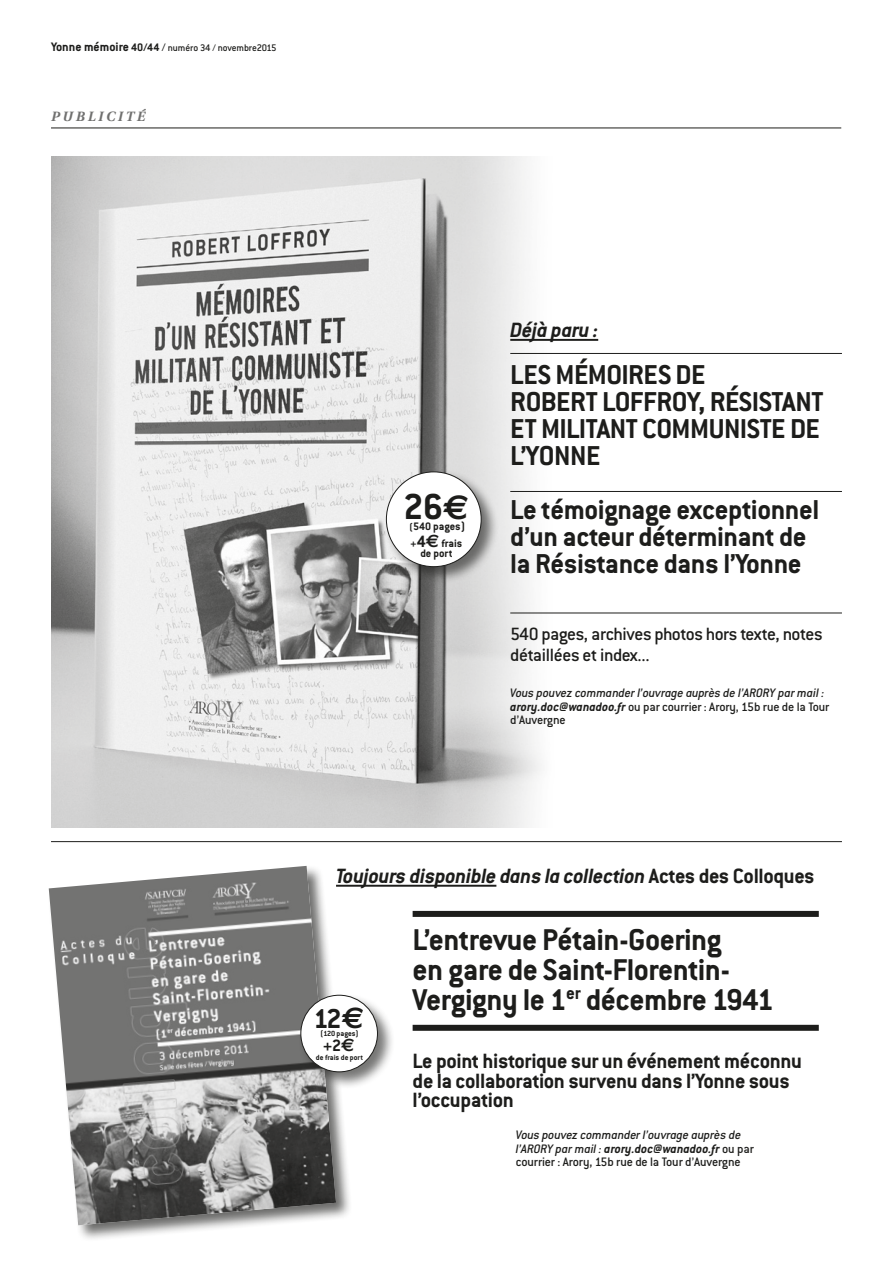
<style>
.page{position:relative;width:893px;height:1263px;background:#fff}
.page>*{position:absolute;margin:0;border:0;box-sizing:border-box;transform-origin:0 0}
.t1{font:700 39.6px "Conduit ITC";color:#1d1d1b}
.t2{font:700 34.65px "Euro Sans";color:#1d1d1b}
.t3{font:700 33px/30px "Conduit ITC";letter-spacing:-.015em;color:#1d1d1b}
.t4{font:700 30px/27px "Conduit ITC";letter-spacing:-.015em;color:#1d1d1b}
.t5{font:700 22.65px/19.5px "Conduit ITC";letter-spacing:-.015em;color:#1d1d1b}
.t6{font:italic 700 22.65px "Conduit ITC";letter-spacing:-.015em;color:#1d1d1b}
.t7{font:500 19.5px/21px "Conduit ITC";letter-spacing:-.025em;color:#1d1d1b}
.t8{font:700 18px "Conduit ITC";color:#1d1d1b}
.t9{font:italic 500 13.5px/13.5px "Conduit ITC";letter-spacing:-.015em;color:#1d1d1b}
.t10{font:italic 700 13.5px "Utopia";letter-spacing:.2em;color:#70706f}
.t11{font:700 11.85px/9.9px "Conduit ITC";color:#1d1d1b;text-align:center}
.t12{font:500 10.5px "Conduit ITC";letter-spacing:-.015em;color:#1d1d1b}
.t13{font:700 8.25px "Conduit ITC";color:#1d1d1b}
.s1{font-weight:700;font-size:13.5px}
.s2{font-weight:700;font-size:12px}
.s3{font-size:12px}
.s4{font-size:9.9px}
.s5{font-size:18px}
.s6{font-family:"Euro Sans";font-size:18px}
.s7{font-weight:700}
.s8{font-style:normal}
.s9{font-family:"Euro Sans"}
</style>
<div class="page">
<div style="left:413px;top:911px;width:406px;height:6px;background:#1d1d1b"></div>
<div style="left:413px;top:1025px;width:406px;height:6px;background:#1d1d1b"></div>
<hr style="left:336px;top:885px;width:160px;height:2px;background:#1d1d1b">
<hr style="left:51px;top:841px;width:791px;height:1px;background:#1d1d1b">
<img style="left:51px;top:157px;width:540px;height:671px">
<div style="left:47px;top:864px;width:306px;height:378px;background:#1d1d1b;opacity:.65"></div>
<img style="left:49px;top:866px;width:287px;height:359px">
<div style="left:299px;top:993px;width:96px;height:96px;background:#1d1d1b;opacity:.6"></div>
<div style="left:301px;top:995px;width:76px;height:77px;background:#fff;border-radius:50%"></div>
<div style="left:300px;top:995px;width:78px;height:77px;border:1px solid #1d1d1b;border-radius:50%"></div>
<div style="left:384px;top:470px;width:115px;height:114px;background:#1d1d1b;opacity:.6"></div>
<div style="left:386px;top:472px;width:95px;height:95px;background:#fff;border-radius:50%"></div>
<hr style="left:510px;top:339px;width:88px;height:2px;background:#1d1d1b">
<hr style="left:510px;top:353px;width:332px;height:1px;background:#1d1d1b">
<hr style="left:510px;top:491px;width:332px;height:1px;background:#1d1d1b">
<hr style="left:510px;top:613px;width:332px;height:1px;background:#1d1d1b">
<hr style="left:51px;top:128px;width:790px;height:1px;background:#1d1d1b">
<p class="t12" style="left:51px;top:42px;width:227px"><span class="s1">Yonne mémoire</span> <span class="s2">40/44</span> <span class="s3">/</span> numéro 34 / novembre2015</p>
<p class="t10" style="left:51px;top:108px;width:96px">publ icité</p>
<h1 class="t1" style="left:404px;top:483px;width:41px">26</h1>
<p class="t11" style="left:410px;top:522px;width:57px"><span class="s4">(</span>540 pages)</p>
<h2 class="t2" style="left:443px;top:486px;width:28px">E</h2>
<p class="t11" style="left:411px;top:538px;width:53px">+<span class="s5">4</span><span class="s6">E</span> frais de port</p>
<h3 class="t6" style="left:510px;top:317px;width:89px">Déjà paru :</h3>
<h3 class="t4" style="left:510px;top:360px;width:315px">Les Mémoires de<br>Robert Loffroy, résistant et militant comm uniste de l’Yonne</h3>
<h3 class="t4" style="left:510px;top:495px;width:310px">Le témoignage exceptionnel d’un acteur déterminant de la Résistance dans l’Yonne</h3>
<h3 class="t7" style="left:510px;top:624px;width:314px">540 pages, archives photos hors texte, notes détaillées et index...</h3>
<p class="t9" style="left:510px;top:686px;width:321px">Vous pouvez commander l’ouvrage auprès de l’ARORY par mail : <span class="s7">arory.doc@wanadoo.fr</span> <span class="s8">ou par courrier : Arory, 15b rue de la Tour d’Auvergne</span></p>
<h3 class="t6" style="left:336px;top:863px;width:480px">Toujours disponible dans la collection <span class="s8">Actes des Colloques</span></h3>
<h3 class="t4" style="left:313px;top:1005px;width:52px">12<span class="s9">E</span></h3>
<p class="t13" style="left:320px;top:1029px;width:40px">(120 pages)</p>
<h3 class="t8" style="left:323px;top:1035px;width:33px">+2<span class="s9">E</span></h3>
<p class="t13" style="left:316px;top:1052px;width:49px">de frais de port</p>
<h3 class="t3" style="left:413px;top:924px;width:363px">L’entrevue Pétain-Goering<br>en gare de Saint-Florentin-<br>Vergigny le 1<sup>er</sup> décembre 1941</h3>
<h3 class="t5" style="left:413px;top:1051px;width:391px">Le point historique sur un événement méconnu de la collaboration survenu dans l’Yonne sous l’occupation</h3>
<p class="t9" style="left:516px;top:1128px;width:240px">Vous pouvez commander l’ouvrage auprès de l’ARORY par mail : <span class="s7">arory.doc@wanadoo.fr</span> <span class="s8">ou par courrier : Arory, 15b rue de la Tour d’Auvergne</span></p>
</div>
